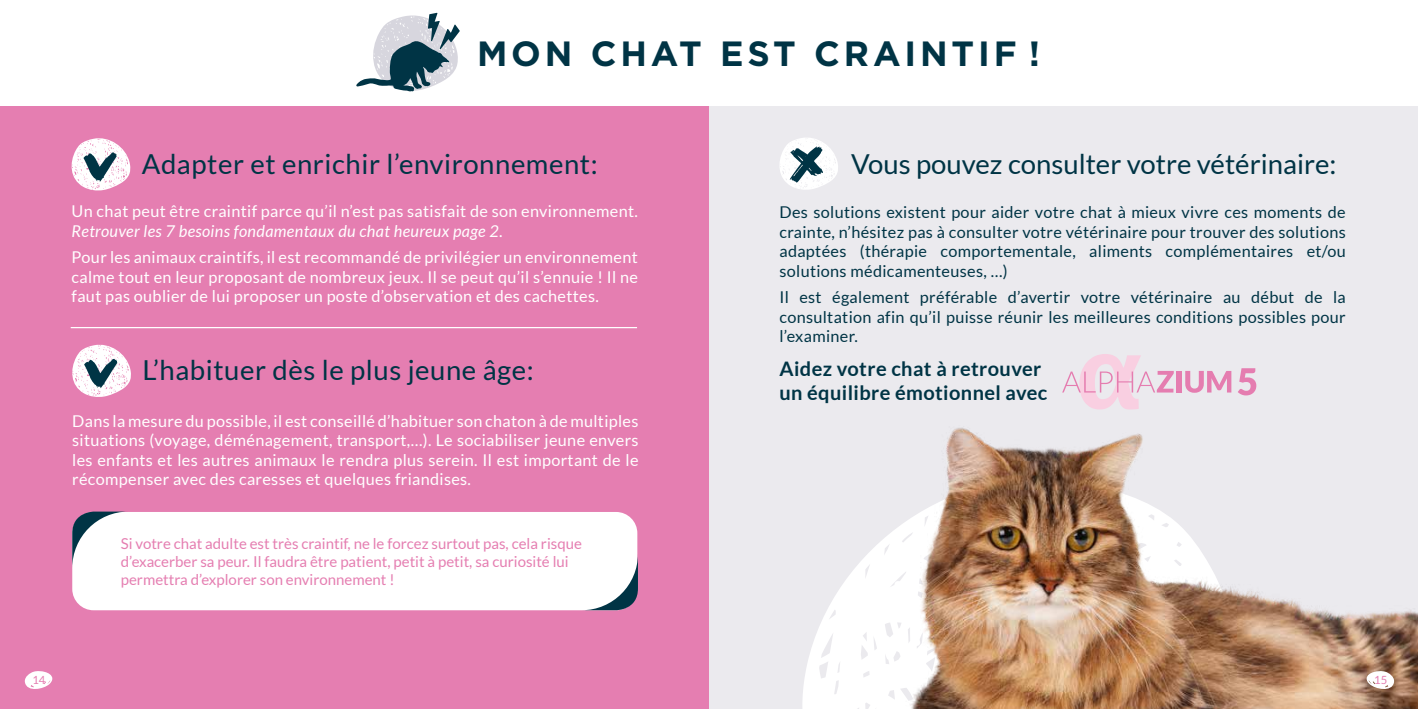
<style>
.page{position:relative;width:1418px;height:709px;background:#fff}
.page>*{position:absolute;margin:0;border:0;box-sizing:border-box;transform-origin:0 0}
.t1{font:700 35px "Gotham";letter-spacing:.11em;color:#003445}
.t2{font:27.5px "Lato";letter-spacing:.02em;color:#003445}
.t3{font:27.5px "Lato";color:#003445}
.t4{font:700 20px/24px "Lato";letter-spacing:.02em;color:#003445}
.t5{font:16.25px/19.5px "Lato";letter-spacing:.02em;color:#fff;text-align:justify}
.t6{font:16.25px/19.5px "Lato";letter-spacing:.02em;color:#003445;text-align:justify}
.t7{font:italic 16.25px "Lato";letter-spacing:.02em;color:#fff}
.t8{font:15px/18px "Lato";color:#e57eb1}
.t9{font:11.25px "Lato";color:#e57eb1}
</style>
<div class="page">
<div style="left:709px;top:106px;width:708px;height:603px;background:#ebeaee"></div>
<div style="left:0;top:106px;width:709px;height:603px;background:#e57eb1"></div>
<svg style="left:802px;top:533px;width:89px;height:176px;fill:#fff"></svg>
<svg style="left:356px;top:12px;width:104px;height:80px"></svg>
<svg style="left:71px;top:138px;width:59px;height:53px"></svg>
<svg style="left:72px;top:344px;width:59px;height:53px"></svg>
<hr style="left:71px;top:327px;width:566px;height:1px;background:#fff">
<div style="left:72px;top:512px;width:565px;height:98px;background:#fff;border-radius:21px"></div>
<svg style="left:72px;top:511px;width:54px;height:57px"></svg>
<svg style="left:587px;top:553px;width:51px;height:57px"></svg>
<svg style="left:780px;top:138px;width:58px;height:52px"></svg>
<svg style="left:1090px;top:354px;width:51px;height:6px"></svg>
<img style="left:891px;top:360px;width:526px;height:349px">
<svg style="left:25px;top:671px;width:27px;height:18px"></svg>
<svg style="left:1366px;top:670px;width:28px;height:22px"></svg>
<h1 class="t1" style="left:477px;top:33px;width:564px">MON CHAT EST CRAINTIF !</h1>
<h2 class="t2" style="left:142px;top:148px;width:457px">Adapter et enrichir l’environnement:</h2>
<p class="t5" style="left:72px;top:202px;width:568px">Un chat peut être craintif parce qu’il n’est pas satisfait de son environnement.</p>
<p class="t7" style="left:72px;top:222px;width:432px">Retrouver les 7 besoins fondamentaux du chat heureux page 2.</p>
<p class="t5" style="left:72px;top:247px;width:568px">Pour les animaux craintifs, il est recommandé de privilégier un environnement calme tout en leur proposant de nombreux jeux. Il se peut qu’il s’ennuie ! Il ne faut pas oublier de lui proposer un poste d’observation et des cachettes.</p>
<h2 class="t2" style="left:142px;top:355px;width:393px">L’habituer dès le plus jeune âge:</h2>
<p class="t5" style="left:72px;top:411px;width:568px">Dans la mesure du possible, il est conseillé d’habituer son chaton à de multiples situations (voyage, déménagement, transport,…). Le sociabiliser jeune envers les enfants et les autres animaux le rendra plus serein. Il est important de le récompenser avec des caresses et quelques friandises.</p>
<p class="t8" style="left:121px;top:535px;width:462px">Si votre chat adulte est très craintif, ne le forcez surtout pas, cela risque d’exacerber sa peur. Il faudra être patient, petit à petit, sa curiosité lui permettra d’explorer son environnement !</p>
<h2 class="t3" style="left:851px;top:148px;width:487px">Vous pouvez consulter votre vétérinaire:</h2>
<p class="t6" style="left:779px;top:203px;width:568px">Des solutions existent pour aider votre chat à mieux vivre ces moments de crainte, n’hésitez pas à consulter votre vétérinaire pour trouver des solutions adaptées (thérapie comportementale, aliments complémentaires et/ou solutions médicamenteuses, …)</p>
<p class="t6" style="left:779px;top:287px;width:568px">Il est également préférable d’avertir votre vétérinaire au début de la consultation afin qu’il puisse réunir les meilleures conditions possibles pour l’examiner.</p>
<p class="t4" style="left:779px;top:356px;width:269px">Aidez votre chat à retrouver un équilibre émotionnel avec</p>
<p class="t9" style="left:32px;top:673px;width:15px">14</p>
<p class="t9" style="left:1374px;top:673px;width:15px">15</p>
</div>
